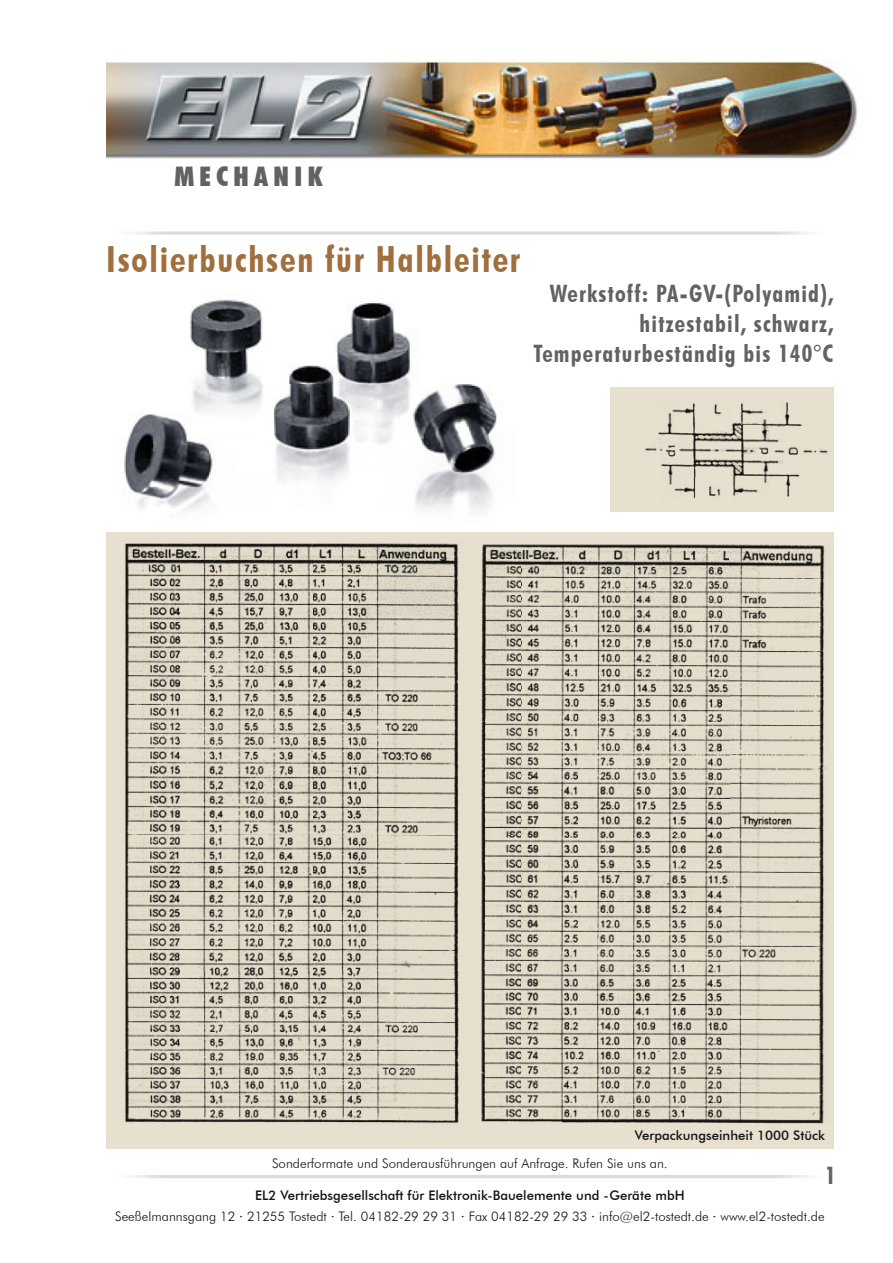
<style>
.page{position:relative;width:893px;height:1263px;background:#fff}
.page>*{position:absolute;margin:0;border:0;box-sizing:border-box;transform-origin:0 0}
.t1{font:700 condensed 36px "Futura BT";letter-spacing:.05em;color:#9f6f3d}
.t2{font:900 condensed 27px "Futura BT";letter-spacing:.2em;color:#616263}
.t3{font:700 condensed 24px/30px "Futura BT";letter-spacing:.05em;color:#616263;text-align:right}
.t4{font:300 13.2px/21px "Futura BT";color:#141314;text-align:center}
.t5{font:500 13.2px "Futura BT";color:#141314}
.s1{font-weight:500}
</style>
<div class="page">
<img style="left:158px;top:300px;width:316px;height:212px">
<img style="left:106px;top:413px;width:52px;height:120px">
<img style="left:474px;top:385px;width:158px;height:148px">
<img style="left:833px;top:387px;width:1px;height:52px">
<img style="left:833px;top:1085px;width:1px;height:54px">
<img style="left:106px;top:533px;width:727px;height:606px">
<img style="left:611px;top:387px;width:222px;height:125px">
<img style="left:106px;top:60px;width:751px;height:99px">
<h2 class="t2" style="left:174px;top:160px;width:150px">MECHANIK</h2>
<h1 class="t1" style="left:106px;top:237px;width:415px">Isolierbuchsen für Halbleiter</h1>
<h3 class="t3" style="left:533px;top:278px;width:301px">Werkstoff: PA-GV-(Polyamid), hitzestabil, schwarz,<br>Temperaturbeständig bis 140°C</h3>
<p class="t5" style="left:635px;top:1127px;width:192px">Verpackungseinheit 1000 Stück</p>
<p class="t4" style="left:272px;top:1153px;width:397px">Sonderformate und Sonderausführungen auf Anfrage. Rufen Sie uns an.</p>
<h3 class="t3" style="left:825px;top:1160px;width:12px">1</h3>
<p class="t4" style="left:115px;top:1185px;width:711px"><span class="s1">EL2 Vertriebsgesellschaft für Elektronik-Bauelemente und -Geräte mbH<br></span>Seeßelmannsgang 12 <span class="s1">·</span> 21255 Tostedt <span class="s1">·</span> Tel. 04182-29 29 31 <span class="s1">·</span> Fax 04182-29 29 33 <span class="s1">·</span> info@el2-tostedt.de <span class="s1">·</span> www.el2-tostedt.de</p>
</div>
